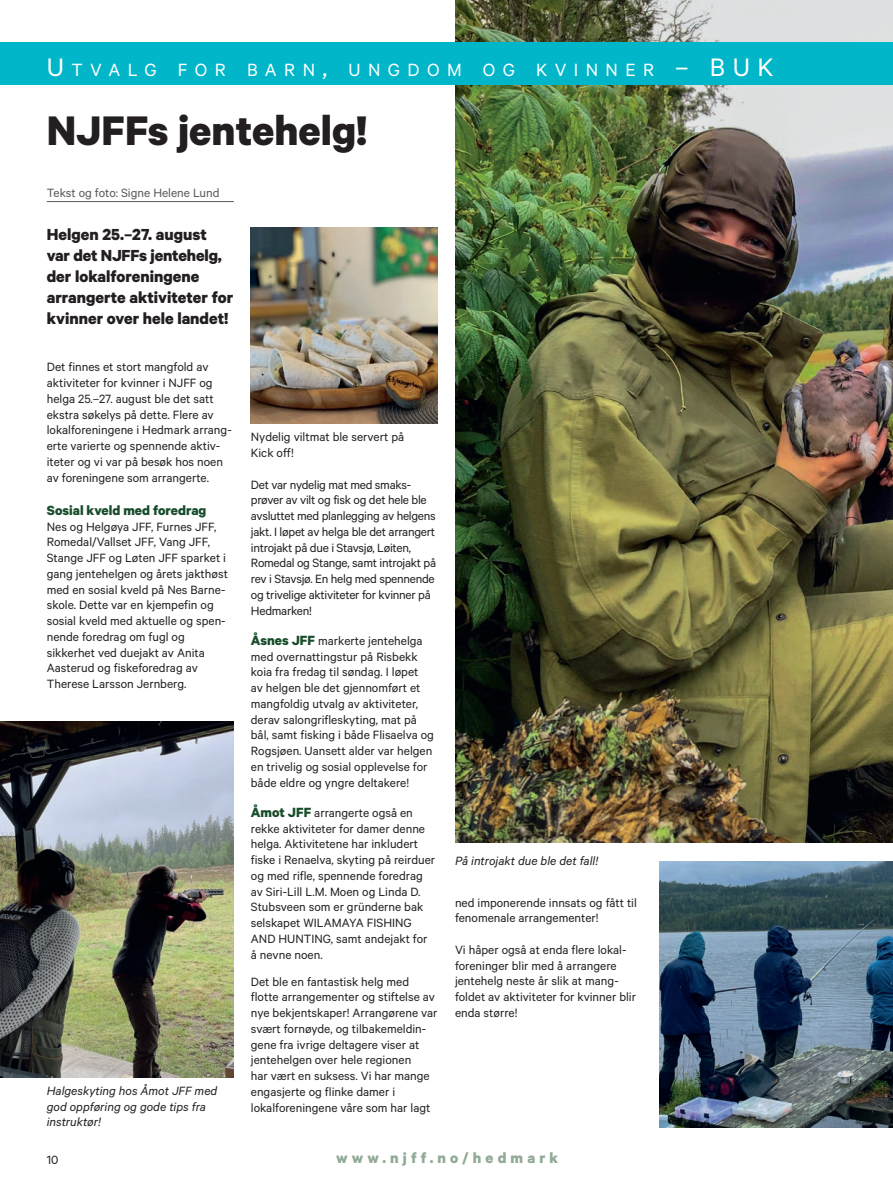
<style>
.page{position:relative;width:893px;height:1191px;background:#fff}
.page>*{position:absolute;margin:0;border:0;box-sizing:border-box;transform-origin:0 0}
.t1{font:700 46.5px "Calibre";color:#231f20}
.t2{font:19.95px "Calibre";letter-spacing:.37em;color:#fff}
.t3{font:700 18px/21px "Calibre";color:#231f20}
.t4{font:700 16.5px "Calibre";letter-spacing:.25em;color:#91aa96}
.t5{font:700 15px "Calibre";color:#184d2b}
.t6{font:13.5px/15.8px "Calibre";color:#231f20}
.t7{font:13.5px/15.8px "Calibre";letter-spacing:-.02em;color:#231f20}
.t8{font:italic 13.5px/15.8px "Calibre";color:#231f20}
.t9{font:13.5px "Calibre";color:#57585a}
.s1{font-size:28.5px}
.s2{font-weight:700;font-size:15px;color:#184d2b}
</style>
<div class="page">
<img style="left:455px;top:0;width:438px;height:843px">
<div style="left:0;top:43px;width:893px;height:42px;background:#00b6c8"></div>
<hr style="left:47px;top:201px;width:187px;height:1px;background:#57585a">
<img style="left:251px;top:227px;width:187px;height:196px">
<img style="left:659px;top:861px;width:234px;height:266px">
<img style="left:0;top:721px;width:233px;height:356px">
<h2 class="t2" style="left:47px;top:58px;width:685px"><span class="s1">U</span> TVALG FOR BARN<span class="s1">,</span> UNGDOM OG KVINNER <span class="s1">– BUK</span></h2>
<h1 class="t1" style="left:47px;top:102px;width:322px">NJFFs jentehelg!</h1>
<p class="t9" style="left:47px;top:185px;width:174px">Tekst og foto: Signe Helene Lund</p>
<h3 class="t3" style="left:47px;top:223px;width:188px">Helgen 25.–27. august var det NJFFs jentehelg, der lokalforeningene arrangerte aktiviteter for kvinner over hele landet!</h3>
<p class="t6" style="left:47px;top:359px;width:186px">Det finnes et stort mangfold av aktiviteter for kvinner i NJFF og helga 25.–27. august ble det satt ekstra søkelys på dette. Flere av lokalforeningene i Hedmark arrang&shy;erte varierte og spennende aktiv&shy;iteter og vi var på besøk hos noen av foreningene som arrangerte.</p>
<p class="t5" style="left:47px;top:501px;width:161px">Sosial kveld med foredrag</p>
<p class="t6" style="left:47px;top:518px;width:183px">Nes og Helgøya JFF, Furnes JFF,<br>Romedal/Vallset JFF, Vang JFF,<br>Stange JFF og Løten JFF sparket i gang jentehelgen og årets jakthøst med en sosial kveld på Nes Barne&shy;skole. Dette var en kjempefin og sosial kveld med aktuelle og spen&shy;nende foredrag om fugl og sikkerhet ved duejakt av Anita<br>Aasterud og fiskeforedrag av<br>Therese Larsson Jernberg.</p>
<p class="t8" style="left:47px;top:1082px;width:172px">Halgeskyting hos Åmot JFF med god oppføring og gode tips fra instruktør!</p>
<p class="t6" style="left:251px;top:428px;width:155px">Nydelig viltmat ble servert på<br>Kick off!</p>
<p class="t7" style="left:251px;top:476px;width:187px">Det var nydelig mat med smaks&shy;prøver av vilt og fisk og det hele ble avsluttet med planlegging av helgens jakt. I løpet av helga ble det arrangert introjakt på due i Stavsjø, Løiten, Romedal og Stange, samt introjakt på rev i Stavsjø. En helg med spennende og trivelige aktiviteter for kvinner på Hedmarken!</p>
<p class="t6" style="left:251px;top:632px;width:185px"><span class="s2">Åsnes JFF</span> markerte jentehelga med overnattingstur på Risbekk koia fra fredag til søndag. I løpet av helgen ble det gjennomført et mangfoldig utvalg av aktiviteter, derav salongrifleskyting, mat på bål, samt fisking i både Flisaelva og Rogsjøen. Uansett alder var helgen en trivelig og sosial opplevelse for både eldre og yngre deltakere!</p>
<p class="t6" style="left:251px;top:804px;width:186px"><span class="s2">Åmot JFF</span> arrangerte også en rekke aktiviteter for damer denne helga. Aktivitetene har inkludert fiske i Renaelva, skyting på reirduer og med rifle, spennende foredrag av Siri-Lill L.M. Moen og Linda D.<br>Stubsveen som er gründerne bak selskapet WILAMAYA FISHING<br>AND HUNTING, samt andejakt for å nevne noen.</p>
<p class="t6" style="left:251px;top:973px;width:188px">Det ble en fantastisk helg med flotte arrangementer og stiftelse av nye bekjentskaper! Arrangørene var svært fornøyde, og tilbakemeldin&shy;gene fra ivrige deltagere viser at jentehelgen over hele regionen<br>har vært en suksess. Vi har mange engasjerte og flinke damer i lokalforeningene våre som har lagt</p>
<p class="t8" style="left:455px;top:852px;width:145px">På introjakt due ble det fall!</p>
<p class="t6" style="left:455px;top:894px;width:183px">ned imponerende innsats og fått til fenomenale arrangementer!</p>
<p class="t6" style="left:455px;top:941px;width:183px">Vi håper også at enda flere lokal&shy;foreninger blir med å arrangere jentehelg neste år slik at mang&shy;foldet av aktiviteter for kvinner blir enda større!</p>
<p class="t6" style="left:47px;top:1151px;width:13px">10</p>
<p class="t4" style="left:336px;top:1148px;width:223px">www.njff.no/hedmark</p>
</div>
